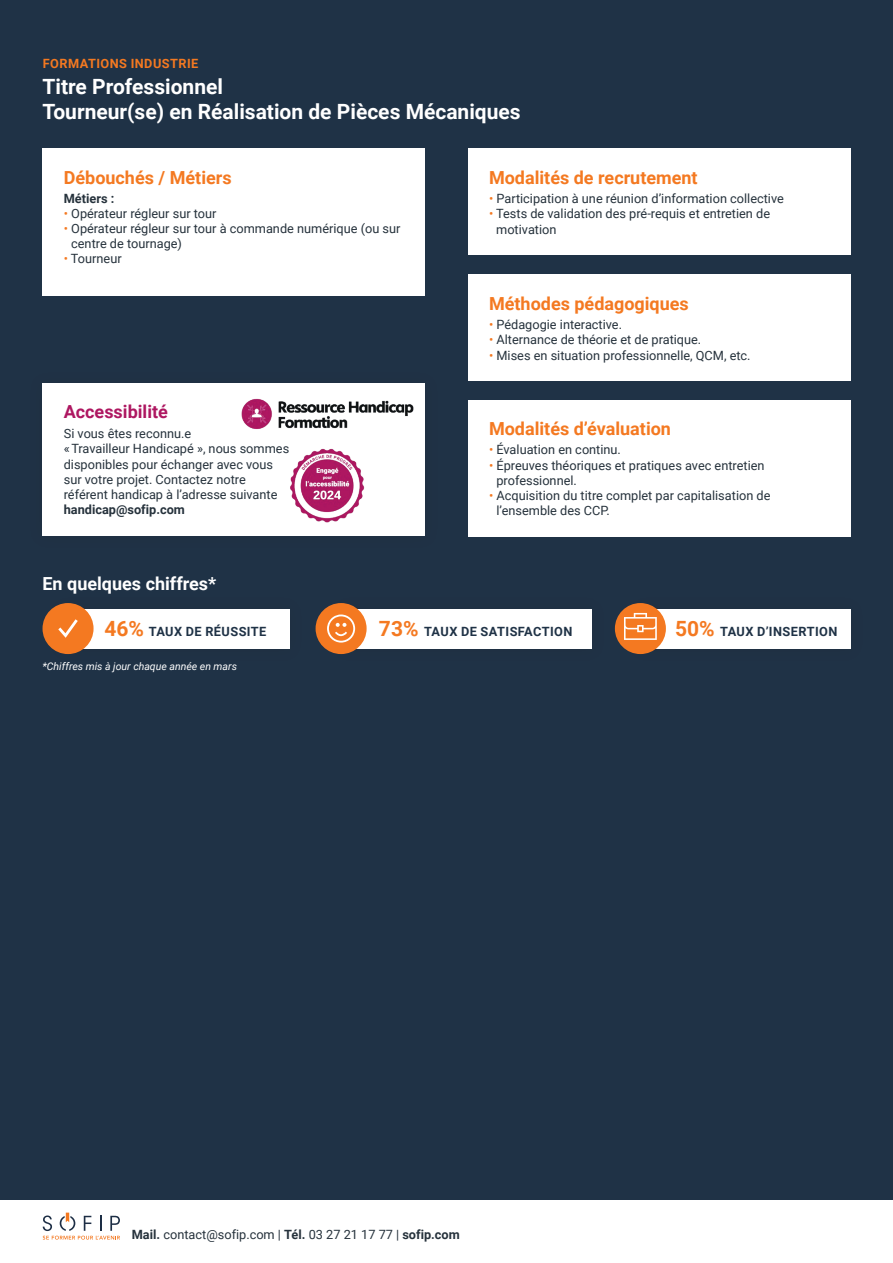
<style>
.page{position:relative;width:893px;height:1263px;background:#fff}
.page>*{position:absolute;margin:0;border:0;box-sizing:border-box;transform-origin:0 0}
.t1{font:700 21px/25.5px "Roboto";color:#fff}
.t2{font:700 18px "Roboto";color:#f47921}
.t3{font:700 18px "Roboto";color:#fff}
.t4{font:700 18px "Roboto";color:#ae1761}
.t5{font:12.75px/15.3px "Roboto";color:#26323c}
.t6{font:700 12.75px "Roboto";letter-spacing:.035em;color:#1f3246}
.t7{font:700 12.75px "Roboto";color:#26323c}
.t8{font:700 12.75px "Roboto";letter-spacing:.035em;color:#f47921}
.t9{font:italic 10.5px "Roboto";color:#fff}
.s1{color:#f47921}
.s2{font-size:21px;color:#f47921}
.s3{font-weight:700}
</style>
<div class="page">
<div style="left:0;top:0;width:893px;height:1199px;background:#1f3246"></div>
<div style="left:43px;top:149px;width:382px;height:147px;background:#fff"></div>
<div style="left:468px;top:149px;width:382px;height:106px;background:#fff"></div>
<div style="left:468px;top:400px;width:382px;height:136px;background:#fff"></div>
<div style="left:468px;top:275px;width:382px;height:106px;background:#fff"></div>
<div style="left:43px;top:384px;width:382px;height:152px;background:#fff"></div>
<img style="left:238px;top:383px;width:187px;height:140px">
<svg style="left:43px;top:1212px;width:77px;height:27px"></svg>
<div style="left:62px;top:609px;width:227px;height:40px;background:#fff"></div>
<div style="left:343px;top:609px;width:249px;height:40px;background:#fff"></div>
<div style="left:640px;top:609px;width:210px;height:40px;background:#fff"></div>
<div style="left:43px;top:603px;width:51px;height:51px;background:#f47921;border-radius:50%"></div>
<svg style="left:58px;top:619px;width:20px;height:19px"></svg>
<div style="left:316px;top:603px;width:51px;height:51px;background:#f47921;border-radius:50%"></div>
<div style="left:615px;top:603px;width:51px;height:51px;background:#f47921;border-radius:50%"></div>
<svg style="left:327px;top:614px;width:28px;height:29px"></svg>
<svg style="left:624px;top:613px;width:33px;height:27px"></svg>
<p class="t8" style="left:43px;top:55px;width:157px">FORMATIONS INDUSTRIE</p>
<h1 class="t1" style="left:43px;top:73px;width:480px">Titre Professionnel<br>Tourneur(se) en Réalisation de Pièces Mécaniques</h1>
<h2 class="t2" style="left:64px;top:165px;width:169px">Débouchés / Métiers</h2>
<p class="t7" style="left:64px;top:190px;width:52px">Métiers :</p>
<p class="t5" style="left:64px;top:205px;width:154px"><span class="s1">•</span> Opérateur régleur sur tour</p>
<p class="t5" style="left:71px;top:221px;width:331px;text-indent:-7px"><span class="s1">•</span> Opérateur régleur sur tour à commande numérique (ou sur centre de tournage)</p>
<p class="t5" style="left:64px;top:250px;width:59px"><span class="s1">•</span> Tourneur</p>
<h2 class="t4" style="left:64px;top:399px;width:106px">Accessibilité</h2>
<p class="t5" style="left:64px;top:425px;width:227px">Si vous êtes reconnu.e<br>« Travailleur Handicapé », nous sommes disponibles pour échanger avec vous sur votre projet. Contactez notre référent handicap à l’adresse suivante</p>
<p class="t7" style="left:64px;top:501px;width:123px">handicap@sofip.com</p>
<h2 class="t3" style="left:43px;top:571px;width:175px">En quelques chiffres*</h2>
<h2 class="t2" style="left:489px;top:165px;width:210px">Modalités de recrutement</h2>
<p class="t5" style="left:489px;top:190px;width:296px"><span class="s1">•</span> Participation à une réunion d’information collective</p>
<p class="t5" style="left:496px;top:206px;width:275px;text-indent:-7px"><span class="s1">•</span> Tests de validation des pré-requis et entretien de motivation</p>
<h2 class="t2" style="left:489px;top:291px;width:201px">Méthodes pédagogiques</h2>
<p class="t5" style="left:489px;top:316px;width:135px"><span class="s1">•</span> Pédagogie interactive.</p>
<p class="t5" style="left:489px;top:332px;width:214px"><span class="s1">•</span> Alternance de théorie et de pratique.</p>
<p class="t5" style="left:489px;top:347px;width:263px"><span class="s1">•</span> Mises en situation professionnelle, QCM, etc.</p>
<h2 class="t2" style="left:489px;top:416px;width:184px">Modalités d’évaluation</h2>
<p class="t5" style="left:489px;top:442px;width:133px"><span class="s1">•</span> Évaluation en continu.</p>
<p class="t5" style="left:496px;top:457px;width:270px;text-indent:-7px"><span class="s1">•</span> Épreuves théoriques et pratiques avec entretien professionnel.</p>
<p class="t5" style="left:496px;top:487px;width:276px;text-indent:-7px"><span class="s1">•</span> Acquisition du titre complet par capitalisation de l’ensemble des CCP.</p>
<p class="t6" style="left:104px;top:622px;width:164px"><span class="s2">46%</span> TAUX DE RÉUSSITE</p>
<p class="t6" style="left:379px;top:622px;width:195px"><span class="s2">73%</span> TAUX DE SATISFACTION</p>
<p class="t6" style="left:675px;top:622px;width:164px"><span class="s2">50%</span> TAUX D’INSERTION</p>
<p class="t9" style="left:43px;top:659px;width:196px">*Chiffres mis à jour chaque année en mars</p>
<p class="t5" style="left:132px;top:1227px;width:329px"><span class="s3">Mail.</span> contact@sofip.com | <span class="s3">Tél.</span> 03 27 21 17 77 | <span class="s3">sofip.com</span></p>
</div>
